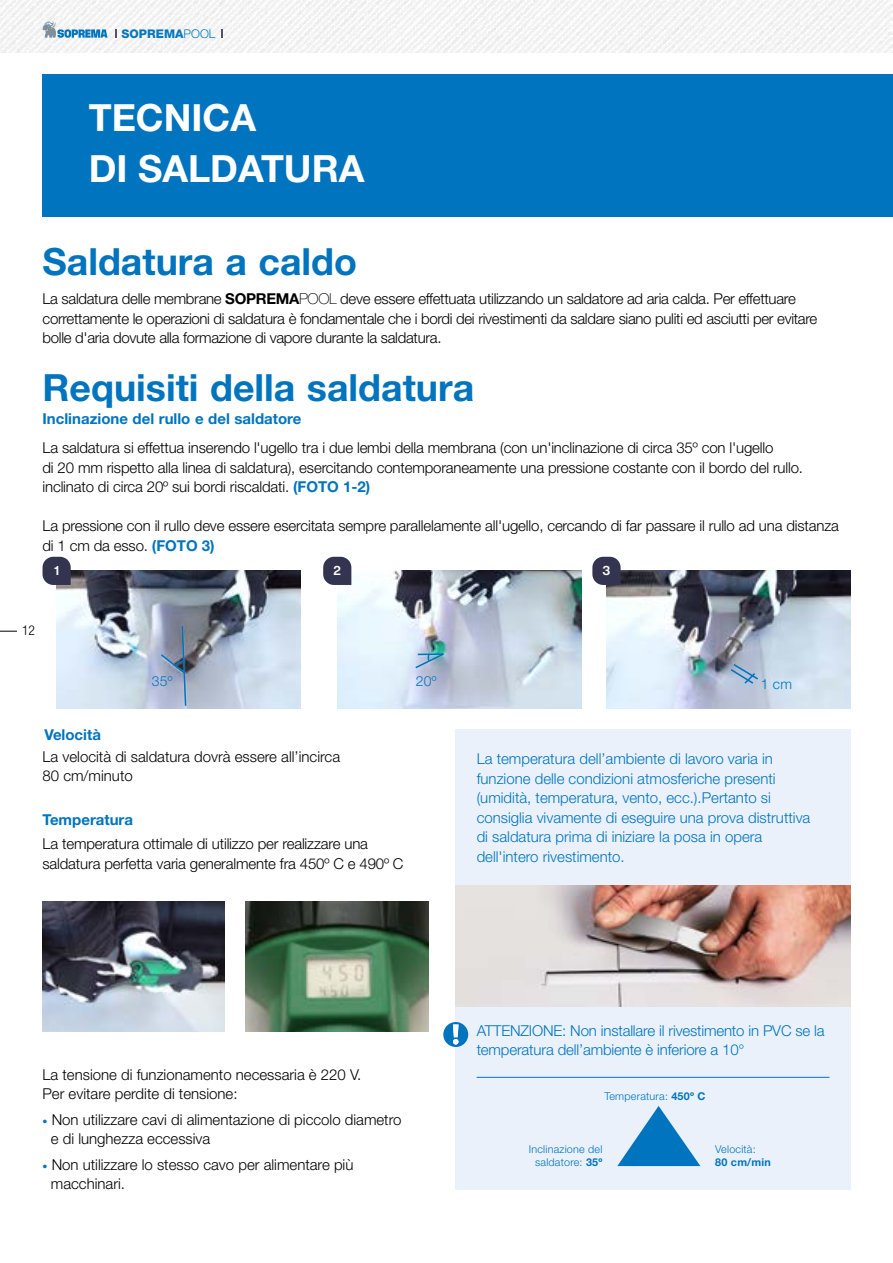
<style>
.page{position:relative;width:893px;height:1263px;background:#fff}
.page>*{position:absolute;margin:0;border:0;box-sizing:border-box;transform-origin:0 0}
.t1{font:700 37.5px "Helvetica Neue LT Std";color:#0074be}
.t2{font:700 37.5px/51px "Helvetica Neue LT Std";color:#fff}
.t3{font:300 15px/19.5px "Helvetica Neue LT Std";letter-spacing:-.01em;color:#000}
.t4{font:300 15px/19.5px "Helvetica Neue LT Std";color:#0074be}
.t5{font:700 15px "Helvetica Neue LT Std";color:#0074be}
.t6{font:300 13.95px "Helvetica Neue LT Std";letter-spacing:.02em;color:#0074be}
.t7{font:300 condensed 13.5px "Helvetica Neue LT Std";color:#000}
.t8{font:700 12.6px "Helvetica Now Display";color:#fff}
.t9{font:800 12px "Helvetica Neue LT Pro";color:#0578bd}
.t10{font:300 10.8px/12.9px "Helvetica Neue LT Std";letter-spacing:.02em;color:#0074be;text-align:center}
.t11{font:700 10.8px "Helvetica Neue LT Std";letter-spacing:.02em;color:#0074be}
.s1{font-weight:300}
.s2{font-weight:700}
.s3{font-weight:100}
.s4{font-weight:700;color:#0074be}
.s5{font-weight:900;color:#0074be}
</style>
<div class="page">
<img style="left:43px;top:901px;width:182px;height:131px">
<div style="left:43px;top:74px;width:850px;height:143px;background:#0074be"></div>
<div style="left:455px;top:729px;width:396px;height:460px;background:#eaf1fb"></div>
<img style="left:455px;top:886px;width:395px;height:120px">
<svg style="left:443px;top:1022px;width:25px;height:25px"></svg>
<svg style="left:617px;top:1106px;width:83px;height:60px"></svg>
<hr style="left:477px;top:1077px;width:352px;height:1px;background:#0074be">
<img style="left:337px;top:571px;width:244px;height:137px">
<svg style="left:414px;top:652px;width:36px;height:18px"></svg>
<img style="left:606px;top:571px;width:244px;height:137px">
<svg style="left:729px;top:662px;width:31px;height:23px"></svg>
<svg style="left:323px;top:557px;width:28px;height:28px"></svg>
<svg style="left:592px;top:557px;width:29px;height:28px"></svg>
<img style="left:57px;top:571px;width:244px;height:137px">
<svg style="left:159px;top:624px;width:28px;height:83px;background:#8c9ab4"></svg>
<svg style="left:43px;top:557px;width:28px;height:28px"></svg>
<img style="left:245px;top:901px;width:184px;height:131px">
<img style="left:0;top:0;width:893px;height:52px">
<svg style="left:43px;top:22px;width:64px;height:16px"></svg>
<svg style="left:0;top:631px;width:17px;height:1px"></svg>
<p class="t9" style="left:122px;top:26px;width:95px">SOPREMA<span class="s1">POOL</span></p>
<h1 class="t2" style="left:89px;top:91px;width:277px">TECNICA<br>DI SALDATURA</h1>
<h1 class="t1" style="left:43px;top:238px;width:316px">Saldatura a caldo</h1>
<p class="t3" style="left:43px;top:289px;width:776px">La saldatura delle membrane <span class="s2">SOPREMA</span><span class="s3">POOL</span> deve essere effettuata utilizzando un saldatore ad aria calda. Per effettuare correttamente le operazioni di saldatura è fondamentale che i bordi dei rivestimenti da saldare siano puliti ed asciutti per evitare bolle d'aria dovute alla formazione di vapore durante la saldatura.</p>
<h1 class="t1" style="left:43px;top:365px;width:433px">Requisiti della saldatura</h1>
<p class="t5" style="left:43px;top:409px;width:260px">Inclinazione del rullo e del saldatore</p>
<p class="t3" style="left:43px;top:438px;width:762px">La saldatura si effettua inserendo l'ugello tra i due lembi della membrana (con un'inclinazione di circa 35º con l'ugello<br>di 20 mm rispetto alla linea di saldatura), esercitando contemporaneamente una pressione costante con il bordo del rullo. inclinato di circa 20º sui bordi riscaldati. <span class="s4">(FOTO 1-2)</span></p>
<p class="t3" style="left:43px;top:516px;width:798px">La pressione con il rullo deve essere esercitata sempre parallelamente all'ugello, cercando di far passare il rullo ad una distanza di 1 cm da esso. <span class="s4">(FOTO 3)</span></p>
<p class="t8" style="left:54px;top:562px;width:6px">1</p>
<p class="t8" style="left:334px;top:562px;width:9px">2</p>
<p class="t8" style="left:603px;top:562px;width:9px">3</p>
<p class="t7" style="left:22px;top:622px;width:14px">12</p>
<p class="t6" style="left:152px;top:673px;width:22px">35º</p>
<p class="t6" style="left:416px;top:673px;width:22px">20º</p>
<p class="t6" style="left:761px;top:675px;width:33px">1 cm</p>
<p class="t5" style="left:44px;top:725px;width:58px">Velocità</p>
<p class="t3" style="left:43px;top:746px;width:299px">La velocità di saldatura dovrà essere all’incirca<br>80 cm/minuto</p>
<p class="t4" style="left:477px;top:749px;width:335px">La temperatura dell’ambiente di lavoro varia in funzione delle condizioni atmosferiche presenti (umidità, temperatura, vento, ecc.).Pertanto si consiglia vivamente di eseguire una prova distruttiva di saldatura prima di iniziare la posa in opera dell'intero rivestimento.</p>
<p class="t5" style="left:43px;top:810px;width:92px">Temperatura</p>
<p class="t3" style="left:43px;top:834px;width:362px">La temperatura ottimale di utilizzo per realizzare una saldatura perfetta varia generalmente fra 450º C e 490º C</p>
<p class="t3" style="left:43px;top:1064px;width:320px">La tensione di funzionamento necessaria è 220 V.<br>Per evitare perdite di tensione:</p>
<p class="t3" style="left:51px;top:1109px;width:352px;text-indent:-8px"><span class="s5">·</span> Non utilizzare cavi di alimentazione di piccolo diametro e di lunghezza eccessiva</p>
<p class="t3" style="left:51px;top:1154px;width:304px;text-indent:-8px"><span class="s5">·</span> Non utilizzare lo stesso cavo per alimentare più macchinari.</p>
<p class="t4" style="left:477px;top:1020px;width:349px">ATTENZIONE: Non installare il rivestimento in PVC se la temperatura dell’ambiente è inferiore a 10°</p>
<p class="t10" style="left:604px;top:1089px;width:102px">Temperatura: <span class="s2">450º C</span></p>
<p class="t10" style="left:529px;top:1142px;width:75px">Inclinazione del saldatore: <span class="s2">35º</span></p>
<p class="t10" style="left:715px;top:1142px;width:42px">Velocità:</p>
<p class="t11" style="left:715px;top:1155px;width:57px">80 cm/min</p>
</div>
